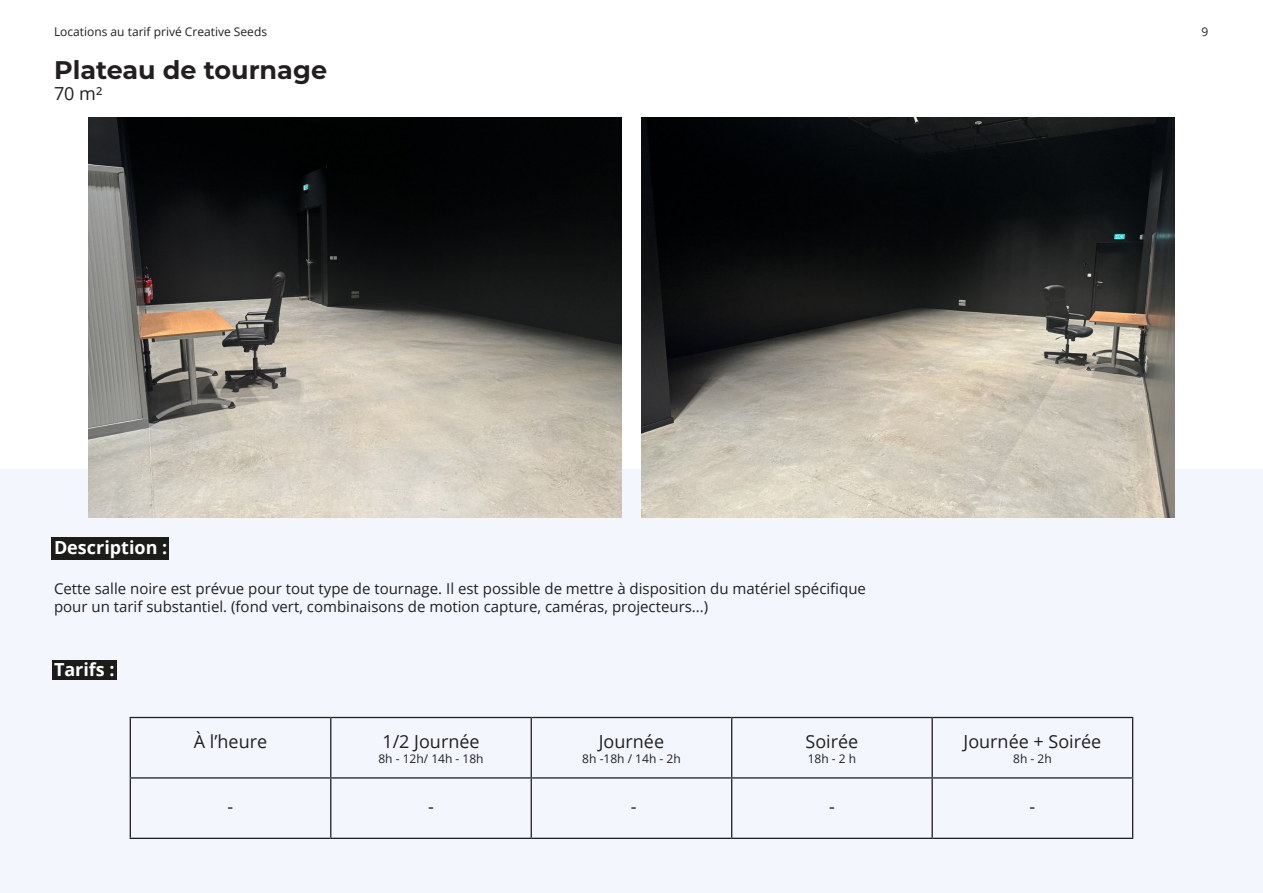
<style>
.page{position:relative;width:1263px;height:893px;background:#fff}
.page>*{position:absolute;margin:0;border:0;box-sizing:border-box;transform-origin:0 0}
.titrage{font:700 25.5px "Montserrat";color:#231f20}
.texte_de_labeur{font:18px "Open Sans";color:#231f20}
.texte_de_labeur-2{font:700 18px "Open Sans";color:#fff}
.texte_de_labeur-3{font:15px/18px "Open Sans";color:#231f20}
.texte_de_labeur-4{font:12px "Open Sans";color:#231f20}
</style>
<div class="page">
<div style="left:0;top:470px;width:1263px;height:423px;background:#f3f7fd"></div>
<div style="left:52px;top:660px;width:65px;height:20px;background:#1c1d1a"></div>
<div style="left:52px;top:538px;width:117px;height:22px;background:#1c1d1a"></div>
<img style="left:641px;top:118px;width:533px;height:400px">
<img style="left:89px;top:118px;width:533px;height:400px">
<hr style="left:130px;top:717px;width:201px;height:1px;background:#231f20">
<hr style="left:130px;top:718px;width:1px;height:59px;background:#231f20">
<hr style="left:331px;top:717px;width:200px;height:1px;background:#231f20">
<hr style="left:330px;top:718px;width:1px;height:59px;background:#231f20">
<hr style="left:531px;top:717px;width:201px;height:1px;background:#231f20">
<hr style="left:531px;top:718px;width:1px;height:59px;background:#231f20">
<hr style="left:732px;top:717px;width:200px;height:1px;background:#231f20">
<hr style="left:731px;top:718px;width:1px;height:59px;background:#231f20">
<hr style="left:932px;top:717px;width:201px;height:1px;background:#231f20">
<hr style="left:931px;top:718px;width:2px;height:59px;background:#231f20">
<hr style="left:1132px;top:718px;width:1px;height:59px;background:#231f20">
<hr style="left:130px;top:777px;width:201px;height:2px;background:#231f20">
<hr style="left:130px;top:779px;width:1px;height:59px;background:#231f20">
<hr style="left:331px;top:777px;width:200px;height:2px;background:#231f20">
<hr style="left:330px;top:779px;width:1px;height:59px;background:#231f20">
<hr style="left:531px;top:777px;width:201px;height:2px;background:#231f20">
<hr style="left:531px;top:779px;width:1px;height:59px;background:#231f20">
<hr style="left:732px;top:777px;width:200px;height:2px;background:#231f20">
<hr style="left:731px;top:779px;width:1px;height:59px;background:#231f20">
<hr style="left:932px;top:777px;width:201px;height:2px;background:#231f20">
<hr style="left:931px;top:779px;width:2px;height:59px;background:#231f20">
<hr style="left:1132px;top:779px;width:1px;height:59px;background:#231f20">
<hr style="left:130px;top:838px;width:201px;height:1px;background:#231f20">
<hr style="left:331px;top:838px;width:200px;height:1px;background:#231f20">
<hr style="left:531px;top:838px;width:201px;height:1px;background:#231f20">
<hr style="left:732px;top:838px;width:200px;height:1px;background:#231f20">
<hr style="left:932px;top:838px;width:201px;height:1px;background:#231f20">
<p class="texte_de_labeur-4" style="left:54px;top:24px;width:215px">Locations au tarif privé Creative Seeds</p>
<p class="texte_de_labeur-4" style="left:1201px;top:24px;width:8px">9</p>
<p class="titrage" style="left:54px;top:51px;width:275px">Plateau de tournage</p>
<p class="texte_de_labeur" style="left:54px;top:81px;width:50px">70 m²</p>
<p class="texte_de_labeur-2" style="left:54px;top:535px;width:115px">Description :</p>
<p class="texte_de_labeur-3" style="left:54px;top:579px;width:813px">Cette salle noire est prévue pour tout type de tournage. Il est possible de mettre à disposition du matériel spécifique pour un tarif substantiel. (fond vert, combinaisons de motion capture, caméras, projecteurs...)</p>
<p class="texte_de_labeur-2" style="left:54px;top:657px;width:62px">Tarifs :</p>
<p class="texte_de_labeur" style="left:194px;top:729px;width:75px">À l’heure</p>
<p class="texte_de_labeur" style="left:382px;top:729px;width:99px">1/2 Journée</p>
<p class="texte_de_labeur-4" style="left:378px;top:750px;width:107px">8h - 12h/ 14h - 18h</p>
<p class="texte_de_labeur" style="left:599px;top:729px;width:67px">Journée</p>
<p class="texte_de_labeur-4" style="left:582px;top:750px;width:100px">8h -18h / 14h - 2h</p>
<p class="texte_de_labeur" style="left:805px;top:729px;width:54px">Soirée</p>
<p class="texte_de_labeur-4" style="left:808px;top:750px;width:50px">18h - 2 h</p>
<p class="texte_de_labeur" style="left:963px;top:729px;width:139px">Journée + Soirée</p>
<p class="texte_de_labeur-4" style="left:1013px;top:750px;width:40px">8h - 2h</p>
<p class="texte_de_labeur" style="left:228px;top:794px;width:7px">-</p>
<p class="texte_de_labeur" style="left:428px;top:794px;width:7px">-</p>
<p class="texte_de_labeur" style="left:631px;top:794px;width:7px">-</p>
<p class="texte_de_labeur" style="left:829px;top:794px;width:7px">-</p>
<p class="texte_de_labeur" style="left:1029px;top:794px;width:7px">-</p>
</div>
